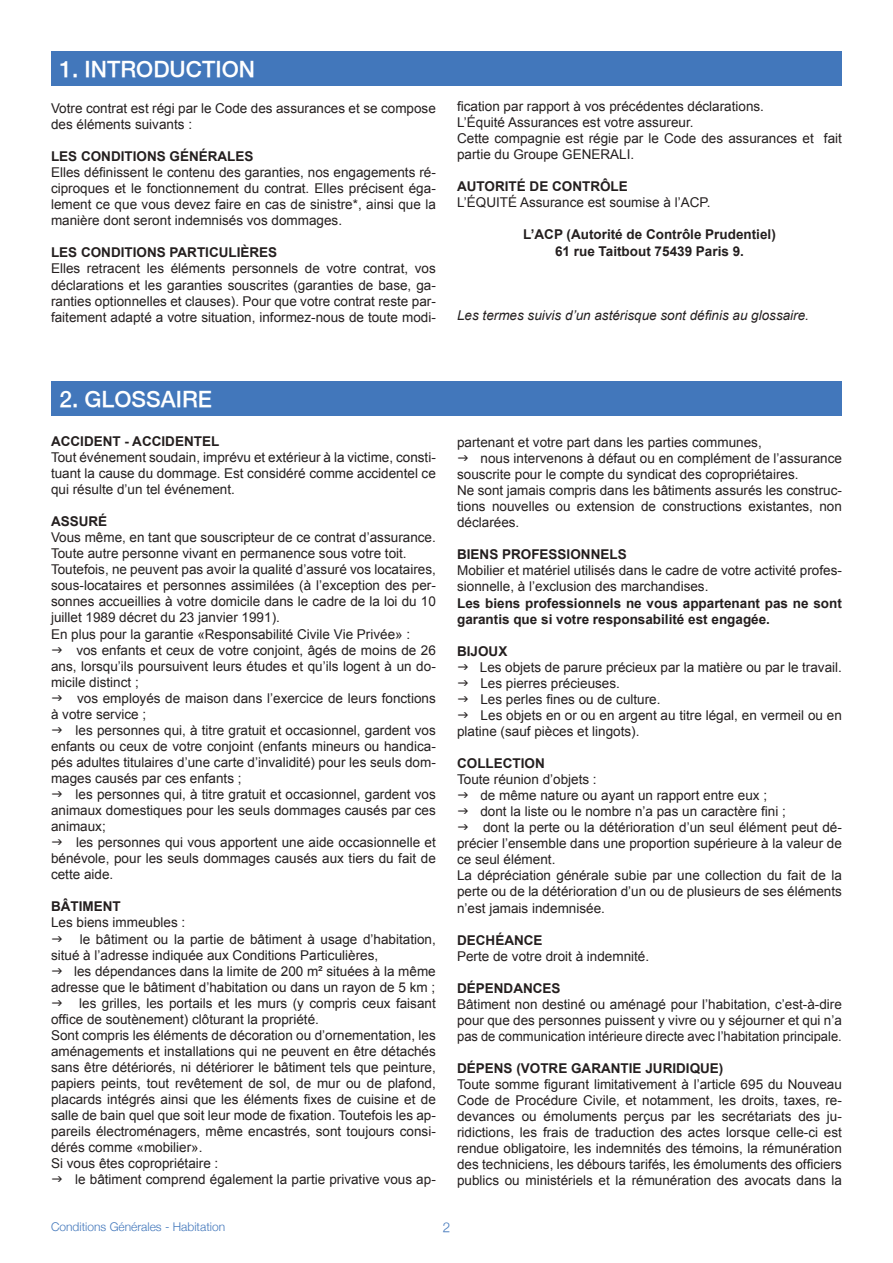
<style>
.page{position:relative;width:893px;height:1263px;background:#fff}
.page>*{position:absolute;margin:0;border:0;box-sizing:border-box;transform-origin:0 0}
.t1{font:500 22.5px "Helvetica Neue";color:#fff}
.t2{font:13.5px/16px "Arial";color:#241f1f;text-align:justify}
.t3{font:700 13.5px/16.2px "Arial";color:#241f1f;text-align:center}
.t4{font:italic 13.5px "Arial";color:#241f1f}
.t5{font:300 13.5px "Helvetica Neue";color:#4277bb}
.t6{font:300 12px "Helvetica Neue";color:#4277bb}
</style>
<div class="page">
<div style="left:51px;top:51px;width:791px;height:34px;background:#4277bb"></div>
<div style="left:51px;top:382px;width:791px;height:34px;background:#4277bb"></div>
<h1 class="t1" style="left:60px;top:55px;width:197px">1. INTRODUCTION</h1>
<p class="t2" style="left:51px;top:100px;width:386px">Votre contrat est régi par le Code des assurances et se compose des éléments suivants :</p>
<p class="t3" style="left:51px;top:149px;width:204px">LES CONDITIONS GÉNÉRALES</p>
<p class="t2" style="left:51px;top:165px;width:386px">Elles définissent le contenu des garanties, nos engagements ré&shy;ciproques et le fonctionnement du contrat. Elles précisent éga&shy;lement ce que vous devez faire en cas de sinistre*, ainsi que la manière dont seront indemnisés vos dommages.</p>
<p class="t3" style="left:51px;top:245px;width:228px">LES CONDITIONS PARTICULIÈRES</p>
<p class="t2" style="left:51px;top:261px;width:386px">Elles retracent les éléments personnels de votre contrat, vos déclarations et les garanties souscrites (garanties de base, ga&shy;ranties optionnelles et clauses). Pour que votre contrat reste par&shy;faitement adapté a votre situation, informez-nous de toute modi-</p>
<p class="t2" style="left:457px;top:98px;width:386px;text-align:left">fication par rapport à vos précédentes déclarations.<br>L’Équité Assurances est votre assureur.<br>Cette compagnie est régie par le Code des assurances et fait partie du Groupe GENERALI.</p>
<p class="t3" style="left:457px;top:179px;width:172px">AUTORITÉ DE CONTRÔLE</p>
<p class="t2" style="left:457px;top:194px;width:255px">L’ÉQUITÉ Assurance est soumise à l’ACP.</p>
<p class="t3" style="left:523px;top:227px;width:254px">L’ACP (Autorité de Contrôle Prudentiel)<br>61 rue Taitbout 75439 Paris 9.</p>
<p class="t4" style="left:457px;top:306px;width:353px">Les termes suivis d’un astérisque sont définis au glossaire.</p>
<h1 class="t1" style="left:60px;top:386px;width:154px">2. GLOSSAIRE</h1>
<p class="t3" style="left:51px;top:433px;width:170px">ACCIDENT - ACCIDENTEL</p>
<p class="t2" style="left:51px;top:449px;width:386px">Tout événement soudain, imprévu et extérieur à la victime, consti&shy;tuant la cause du dommage. Est considéré comme accidentel ce qui résulte d’un tel événement.</p>
<p class="t3" style="left:51px;top:514px;width:58px">ASSURÉ</p>
<p class="t2" style="left:51px;top:530px;width:386px;text-align:left">Vous même, en tant que souscripteur de ce contrat d’assurance.<br>Toute autre personne vivant en permanence sous votre toit.<br>Toutefois, ne peuvent pas avoir la qualité d’assuré vos locataires, sous-locataires et personnes assimilées (à l’exception des per&shy;sonnes accueillies à votre domicile dans le cadre de la loi du 10 juillet 1989 décret du 23 janvier 1991).<br>En plus pour la garantie «Responsabilité Civile Vie Privée» :</p>
<p class="t2" style="left:51px;top:642px;width:386px;text-indent:25px">vos enfants et ceux de votre conjoint, âgés de moins de 26 ans, lorsqu’ils poursuivent leurs études et qu’ils logent à un do&shy;micile distinct ;</p>
<p class="t2" style="left:51px;top:690px;width:386px;text-indent:26px">vos employés de maison dans l’exercice de leurs fonctions à votre service ;</p>
<p class="t2" style="left:51px;top:722px;width:386px;text-indent:25px">les personnes qui, à titre gratuit et occasionnel, gardent vos enfants ou ceux de votre conjoint (enfants mineurs ou handica&shy;pés adultes titulaires d’une carte d’invalidité) pour les seuls dom&shy;mages causés par ces enfants ;</p>
<p class="t2" style="left:51px;top:786px;width:386px;text-indent:25px">les personnes qui, à titre gratuit et occasionnel, gardent vos animaux domestiques pour les seuls dommages causés par ces animaux;</p>
<p class="t2" style="left:51px;top:834px;width:386px;text-indent:25px">les personnes qui vous apportent une aide occasionnelle et bénévole, pour les seuls dommages causés aux tiers du fait de cette aide.</p>
<p class="t3" style="left:51px;top:899px;width:71px">BÂTIMENT</p>
<p class="t2" style="left:51px;top:915px;width:136px">Les biens immeubles :</p>
<p class="t2" style="left:80px;top:931px;width:357px">le bâtiment ou la partie de bâtiment à usage d’habitation,</p>
<p class="t2" style="left:51px;top:947px;width:329px">situé à l’adresse indiquée aux Conditions Particulières,</p>
<p class="t2" style="left:74px;top:963px;width:363px">les dépendances dans la limite de 200 m² situées à la même</p>
<p class="t2" style="left:51px;top:979px;width:386px">adresse que le bâtiment d’habitation ou dans un rayon de 5 km ;</p>
<p class="t2" style="left:79px;top:995px;width:358px">les grilles, les portails et les murs (y compris ceux faisant</p>
<p class="t2" style="left:51px;top:1011px;width:269px">office de soutènement) clôturant la propriété.</p>
<p class="t2" style="left:51px;top:1027px;width:386px">Sont compris les éléments de décoration ou d’ornementation, les</p>
<p class="t2" style="left:51px;top:1043px;width:386px">aménagements et installations qui ne peuvent en être détachés</p>
<p class="t2" style="left:51px;top:1059px;width:386px">sans être détériorés, ni détériorer le bâtiment tels que peinture,</p>
<p class="t2" style="left:51px;top:1075px;width:386px">papiers peints, tout revêtement de sol, de mur ou de plafond,</p>
<p class="t2" style="left:51px;top:1091px;width:386px">placards intégrés ainsi que les éléments fixes de cuisine et de</p>
<p class="t2" style="left:51px;top:1107px;width:386px">salle de bain quel que soit leur mode de fixation. Toutefois les ap-</p>
<p class="t2" style="left:51px;top:1123px;width:386px">pareils électroménagers, même encastrés, sont toujours consi-</p>
<p class="t2" style="left:51px;top:1139px;width:153px">dérés comme «mobilier».</p>
<p class="t2" style="left:51px;top:1155px;width:169px">Si vous êtes copropriétaire :</p>
<p class="t2" style="left:75px;top:1172px;width:362px">le bâtiment comprend également la partie privative vous ap-</p>
<p class="t2" style="left:457px;top:434px;width:306px">partenant et votre part dans les parties communes,</p>
<p class="t2" style="left:481px;top:450px;width:363px">nous intervenons à défaut ou en complément de l’assurance</p>
<p class="t2" style="left:457px;top:466px;width:343px">souscrite pour le compte du syndicat des copropriétaires.</p>
<p class="t2" style="left:457px;top:482px;width:386px">Ne sont jamais compris dans les bâtiments assurés les construc-</p>
<p class="t2" style="left:457px;top:499px;width:386px">tions nouvelles ou extension de constructions existantes, non</p>
<p class="t2" style="left:457px;top:515px;width:64px">déclarées.</p>
<p class="t3" style="left:457px;top:547px;width:171px">BIENS PROFESSIONNELS</p>
<p class="t2" style="left:457px;top:563px;width:386px">Mobilier et matériel utilisés dans le cadre de votre activité profes&shy;sionnelle, à l’exclusion des marchandises.</p>
<p class="t3" style="left:457px;top:595px;width:386px;text-align:left">Les biens professionnels ne vous appartenant pas ne sont garantis que si votre responsabilité est engagée.</p>
<p class="t3" style="left:457px;top:643px;width:52px">BIJOUX</p>
<p class="t2" style="left:480px;top:659px;width:364px">Les objets de parure précieux par la matière ou par le travail.</p>
<p class="t2" style="left:480px;top:675px;width:141px">Les pierres précieuses.</p>
<p class="t2" style="left:480px;top:691px;width:182px">Les perles fines ou de culture.</p>
<p class="t2" style="left:481px;top:707px;width:363px">Les objets en or ou en argent au titre légal, en vermeil ou en</p>
<p class="t2" style="left:457px;top:723px;width:184px">platine (sauf pièces et lingots).</p>
<p class="t3" style="left:457px;top:756px;width:89px">COLLECTION</p>
<p class="t2" style="left:457px;top:771px;width:141px">Toute réunion d’objets :</p>
<p class="t2" style="left:480px;top:787px;width:288px">de même nature ou ayant un rapport entre eux ;</p>
<p class="t2" style="left:480px;top:803px;width:307px">dont la liste ou le nombre n’a pas un caractère fini ;</p>
<p class="t2" style="left:483px;top:820px;width:360px">dont la perte ou la détérioration d’un seul élément peut dé-</p>
<p class="t2" style="left:457px;top:836px;width:386px">précier l’ensemble dans une proportion supérieure à la valeur de</p>
<p class="t2" style="left:457px;top:852px;width:100px">ce seul élément.</p>
<p class="t2" style="left:457px;top:868px;width:386px">La dépréciation générale subie par une collection du fait de la</p>
<p class="t2" style="left:457px;top:884px;width:386px">perte ou de la détérioration d’un ou de plusieurs de ses éléments</p>
<p class="t2" style="left:457px;top:900px;width:149px">n’est jamais indemnisée.</p>
<p class="t3" style="left:457px;top:932px;width:87px">DECHÉANCE</p>
<p class="t2" style="left:457px;top:948px;width:194px">Perte de votre droit à indemnité.</p>
<p class="t3" style="left:457px;top:980px;width:105px">DÉPENDANCES</p>
<p class="t2" style="left:457px;top:996px;width:386px">Bâtiment non destiné ou aménagé pour l’habitation, c’est-à-dire pour que des personnes puissent y vivre ou y séjourner et qui n’a pas de communication intérieure directe avec l’habitation principale.</p>
<p class="t3" style="left:457px;top:1061px;width:268px">DÉPENS (VOTRE GARANTIE JURIDIQUE)</p>
<p class="t2" style="left:457px;top:1076px;width:386px">Toute somme figurant limitativement à l’article 695 du Nouveau Code de Procédure Civile, et notamment, les droits, taxes, re&shy;devances ou émoluments perçus par les secrétariats des ju&shy;ridictions, les frais de traduction des actes lorsque celle-ci est rendue obligatoire, les indemnités des témoins, la rémunération des techniciens, les débours tarifés, les émoluments des officiers publics ou ministériels et la rémunération des avocats dans la</p>
<p class="t6" style="left:51px;top:1219px;width:176px">Conditions Générales - Habitation</p>
<p class="t5" style="left:443px;top:1219px;width:9px">2</p>
</div>
